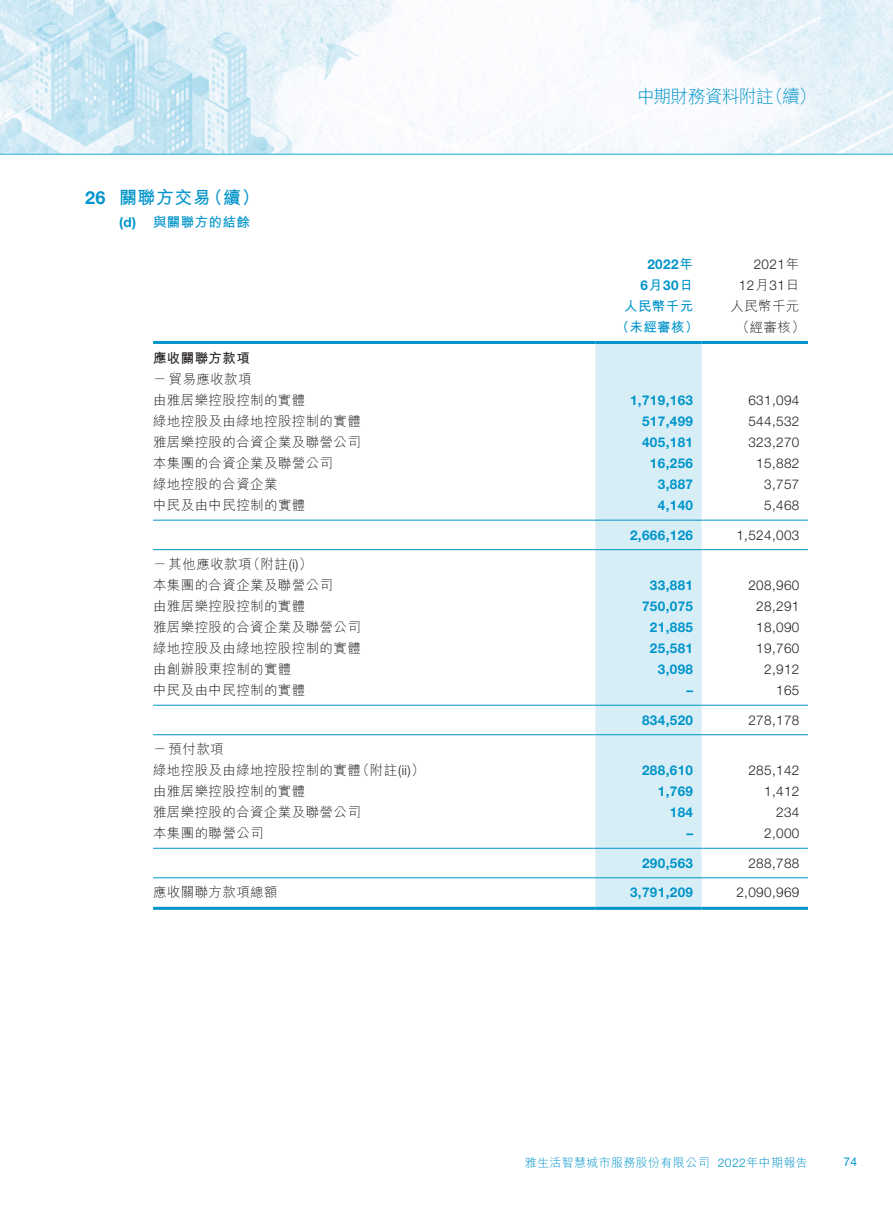
<style>
.page{position:relative;width:893px;height:1212px;background:#fff}
.page>*{position:absolute;margin:0;border:0;box-sizing:border-box;transform-origin:0 0}
.t1{font:300 18px "M Hei HK";letter-spacing:-.055em;color:#0094ca}
.t2{font:700 18px "M Hei HK";letter-spacing:.03em;color:#0094ca}
.t3{font:700 18px "Helvetica Neue LT Std";color:#0094ca}
.t4{font:300 13.5px "M Hei HK";letter-spacing:.03em;color:#231f20}
.t5{font:300 13.5px/21px "Helvetica Neue LT Std";letter-spacing:.03em;color:#231f20;text-align:right}
.t6{font:700 13.5px/21px "Helvetica Neue LT Std";letter-spacing:.03em;color:#0094ca;text-align:center}
.t7{font:700 13.5px "M Hei HK";letter-spacing:.03em;color:#0094ca}
.t8{font:700 13.5px "M Hei HK";letter-spacing:.03em;color:#231f20}
.t9{font:300 12px "M Hei HK";letter-spacing:.03em;color:#0094ca}
.t10{font:12px "Helvetica Neue LT Std";color:#0094ca}
.s1{font-family:"Helvetica Neue LT Std"}
.s2{font-family:"M Hei HK"}
</style>
<div class="page">
<img style="left:0;top:0;width:893px;height:907px">
<div style="left:595px;top:344px;width:107px;height:563px;background:#d8eef7"></div>
<hr style="left:153px;top:341px;width:442px;height:3px;background:#0094ca">
<hr style="left:595px;top:341px;width:107px;height:3px;background:#0094ca">
<hr style="left:702px;top:341px;width:106px;height:3px;background:#0094ca">
<hr style="left:153px;top:520px;width:442px;height:1px;background:#0094ca">
<hr style="left:595px;top:520px;width:107px;height:1px;background:#0094ca">
<hr style="left:702px;top:520px;width:106px;height:1px;background:#0094ca">
<hr style="left:153px;top:549px;width:442px;height:1px;background:#0094ca">
<hr style="left:595px;top:549px;width:107px;height:1px;background:#0094ca">
<hr style="left:702px;top:549px;width:106px;height:1px;background:#0094ca">
<hr style="left:153px;top:705px;width:442px;height:1px;background:#0094ca">
<hr style="left:595px;top:705px;width:107px;height:1px;background:#0094ca">
<hr style="left:702px;top:705px;width:106px;height:1px;background:#0094ca">
<hr style="left:153px;top:734px;width:442px;height:1px;background:#0094ca">
<hr style="left:595px;top:734px;width:107px;height:1px;background:#0094ca">
<hr style="left:702px;top:734px;width:106px;height:1px;background:#0094ca">
<hr style="left:153px;top:848px;width:442px;height:1px;background:#0094ca">
<hr style="left:595px;top:848px;width:107px;height:1px;background:#0094ca">
<hr style="left:702px;top:848px;width:106px;height:1px;background:#0094ca">
<hr style="left:153px;top:877px;width:442px;height:1px;background:#0094ca">
<hr style="left:595px;top:877px;width:107px;height:1px;background:#0094ca">
<hr style="left:702px;top:877px;width:106px;height:1px;background:#0094ca">
<hr style="left:153px;top:907px;width:442px;height:3px;background:#0094ca">
<hr style="left:595px;top:907px;width:107px;height:3px;background:#0094ca">
<hr style="left:702px;top:907px;width:106px;height:3px;background:#0094ca">
<h1 class="t3" style="left:85px;top:187px;width:22px">26</h1>
<h1 class="t2" style="left:119px;top:184px;width:94px">關聯方交易</h1>
<h1 class="t2" style="left:205px;top:184px;width:56px">（續(</h1>
<p class="t6" style="left:119px;top:211px;width:18px">d( )</p>
<p class="t7" style="left:153px;top:212px;width:98px">與關聯方的結餘</p>
<p class="t8" style="left:153px;top:348px;width:98px">應收關聯方款項</p>
<p class="t4" style="left:153px;top:372px;width:100px">－貿易應收款項</p>
<p class="t4" style="left:153px;top:393px;width:154px">由雅居樂控股控制的實體</p>
<p class="t4" style="left:153px;top:414px;width:209px">綠地控股及由綠地控股控制的實體</p>
<p class="t4" style="left:153px;top:435px;width:209px">雅居樂控股的合資企業及聯營公司</p>
<p class="t4" style="left:153px;top:456px;width:182px">本集團的合資企業及聯營公司</p>
<p class="t4" style="left:153px;top:477px;width:126px">綠地控股的合資企業</p>
<p class="t4" style="left:153px;top:498px;width:154px">中民及由中民控制的實體</p>
<p class="t4" style="left:247px;top:557px;width:67px">（附註 (<span class="s1">(i(</span></p>
<p class="t4" style="left:153px;top:557px;width:100px">－其他應收款項</p>
<p class="t4" style="left:153px;top:578px;width:182px">本集團的合資企業及聯營公司</p>
<p class="t4" style="left:153px;top:599px;width:154px">由雅居樂控股控制的實體</p>
<p class="t4" style="left:153px;top:620px;width:209px">雅居樂控股的合資企業及聯營公司</p>
<p class="t4" style="left:153px;top:641px;width:209px">綠地控股及由綠地控股控制的實體</p>
<p class="t4" style="left:153px;top:662px;width:140px">由創辦股東控制的實體</p>
<p class="t4" style="left:153px;top:683px;width:154px">中民及由中民控制的實體</p>
<p class="t4" style="left:153px;top:742px;width:72px">－預付款項</p>
<p class="t4" style="left:356px;top:763px;width:70px">（附註 (<span class="s1">(i i(</span></p>
<p class="t4" style="left:153px;top:763px;width:209px">綠地控股及由綠地控股控制的實體</p>
<p class="t4" style="left:153px;top:784px;width:154px">由雅居樂控股控制的實體</p>
<p class="t4" style="left:153px;top:805px;width:209px">雅居樂控股的合資企業及聯營公司</p>
<p class="t4" style="left:153px;top:826px;width:112px">本集團的聯營公司</p>
<p class="t4" style="left:153px;top:885px;width:126px">應收關聯方款項總額</p>
<h1 class="t1" style="left:766px;top:87px;width:52px">（續(</h1>
<h1 class="t1" style="left:637px;top:87px;width:138px">中期財務資料附註</h1>
<p class="t6" style="left:640px;top:253px;width:54px">2022<span class="s2">年<br></span>6<span class="s2">月</span>30<span class="s2">日</span></p>
<p class="t5" style="left:739px;top:253px;width:62px">2021<span class="s2">年<br></span>12<span class="s2">月</span>31<span class="s2">日</span></p>
<p class="t4" style="left:730px;top:299px;width:71px">人民幣千元</p>
<p class="t7" style="left:624px;top:296px;width:71px">人民幣千元</p>
<p class="t7" style="left:616px;top:317px;width:84px">（未經審核）</p>
<p class="t4" style="left:736px;top:320px;width:70px">（經審核(</p>
<p class="t6" style="left:630px;top:390px;width:65px">1,719,163</p>
<p class="t5" style="left:748px;top:390px;width:53px">631,094</p>
<p class="t6" style="left:642px;top:411px;width:53px">517,499</p>
<p class="t5" style="left:748px;top:411px;width:53px">544,532</p>
<p class="t6" style="left:642px;top:432px;width:53px">405,181</p>
<p class="t5" style="left:748px;top:432px;width:53px">323,270</p>
<p class="t6" style="left:650px;top:453px;width:45px">16,256</p>
<p class="t5" style="left:756px;top:453px;width:45px">15,882</p>
<p class="t6" style="left:658px;top:474px;width:37px">3,887</p>
<p class="t5" style="left:764px;top:474px;width:37px">3,757</p>
<p class="t6" style="left:658px;top:495px;width:37px">4,140</p>
<p class="t5" style="left:764px;top:495px;width:37px">5,468</p>
<p class="t6" style="left:630px;top:524px;width:65px">2,666,126</p>
<p class="t5" style="left:736px;top:524px;width:65px">1,524,003</p>
<p class="t6" style="left:650px;top:575px;width:45px">33,881</p>
<p class="t5" style="left:748px;top:575px;width:53px">208,960</p>
<p class="t6" style="left:642px;top:596px;width:53px">750,075</p>
<p class="t5" style="left:756px;top:596px;width:45px">28,291</p>
<p class="t6" style="left:650px;top:617px;width:45px">21,885</p>
<p class="t5" style="left:756px;top:617px;width:45px">18,090</p>
<p class="t6" style="left:650px;top:638px;width:45px">25,581</p>
<p class="t5" style="left:756px;top:638px;width:45px">19,760</p>
<p class="t6" style="left:658px;top:659px;width:37px">3,098</p>
<p class="t5" style="left:764px;top:659px;width:37px">2,912</p>
<p class="t6" style="left:686px;top:680px;width:8px">–</p>
<p class="t5" style="left:776px;top:680px;width:25px">165</p>
<p class="t6" style="left:642px;top:709px;width:53px">834,520</p>
<p class="t5" style="left:748px;top:709px;width:53px">278,178</p>
<p class="t6" style="left:642px;top:760px;width:53px">288,610</p>
<p class="t5" style="left:748px;top:760px;width:53px">285,142</p>
<p class="t6" style="left:658px;top:781px;width:37px">1,769</p>
<p class="t5" style="left:764px;top:781px;width:37px">1,412</p>
<p class="t6" style="left:670px;top:802px;width:25px">184</p>
<p class="t5" style="left:776px;top:802px;width:25px">234</p>
<p class="t6" style="left:686px;top:823px;width:8px">–</p>
<p class="t5" style="left:764px;top:823px;width:37px">2,000</p>
<p class="t6" style="left:642px;top:852px;width:53px">290,563</p>
<p class="t5" style="left:748px;top:852px;width:53px">288,788</p>
<p class="t6" style="left:630px;top:882px;width:65px">3,791,209</p>
<p class="t5" style="left:736px;top:882px;width:65px">2,090,969</p>
<p class="t9" style="left:525px;top:1156px;width:186px">雅生活智慧城市服務股份有限公司</p>
<p class="t9" style="left:718px;top:1156px;width:91px"><span class="s1">2022</span>年中期報告</p>
<p class="t10" style="left:844px;top:1155px;width:15px">74</p>
</div>
